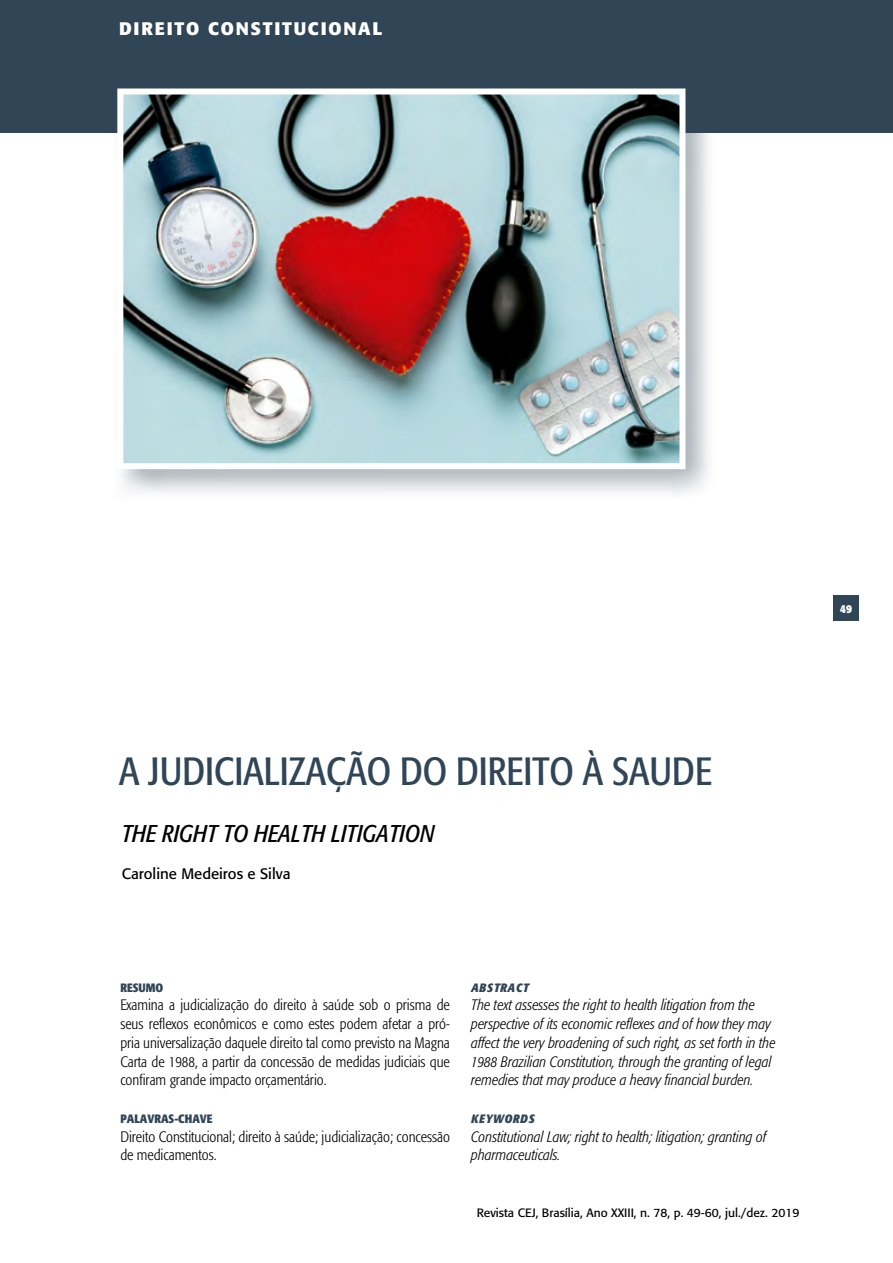
<style>
.page{position:relative;width:893px;height:1263px;background:#fff}
.page>*{position:absolute;margin:0;border:0;box-sizing:border-box;transform-origin:0 0}
.t1{font:condensed 39px "Formata";color:#304556}
.t2{font:italic condensed 24px "Formata";color:#000}
.t3{font:700 18px "Formata";letter-spacing:.1em;color:#fff}
.t4{font:300 condensed 15px/18.8px "Formata";color:#000;text-align:justify}
.t5{font:italic 300 condensed 15px/18.8px "Formata";color:#000}
.t6{font:15px "Formata";color:#000}
.t7{font:12px "Formata";color:#000}
.t8{font:700 condensed 12px "Formata";color:#304556}
.t9{font:italic 700 condensed 12px "Formata";letter-spacing:.05em;color:#304556}
.t10{font:700 condensed 12px "Formata";color:#fff}
</style>
<div class="page">
<div style="left:833px;top:595px;width:26px;height:26px;background:#304556"></div>
<div style="left:0;top:0;width:893px;height:132px;background:#304556"></div>
<div style="left:111px;top:83px;width:606px;height:418px;background:#304556;opacity:.4"></div>
<img style="left:124px;top:96px;width:554px;height:366px">
<div style="left:117px;top:89px;width:568px;height:380px;border:6px solid #fff"></div>
<p class="t3" style="left:119px;top:18px;width:265px">DIREITO CONSTITUCIONAL</p>
<p class="t10" style="left:840px;top:601px;width:13px">49</p>
<h1 class="t1" style="left:119px;top:749px;width:594px">A JUDICIALIZAÇÃO DO DIREITO À SAUDE</h1>
<h2 class="t2" style="left:122px;top:819px;width:314px">THE RIGHT TO HEALTH LITIGATION</h2>
<p class="t6" style="left:122px;top:865px;width:170px">Caroline Medeiros e Silva</p>
<p class="t8" style="left:120px;top:980px;width:44px">RESUMO</p>
<p class="t4" style="left:120px;top:996px;width:331px">Examina a judicialização do direito à saúde sob o prisma de seus reflexos econômicos e como estes podem afetar a pró&shy;pria universalização daquele direito tal como previsto na Magna Carta de 1988, a partir da concessão de medidas judiciais que confiram grande impacto orçamentário.</p>
<p class="t8" style="left:120px;top:1111px;width:94px">PALAVRAS-CHAVE</p>
<p class="t4" style="left:120px;top:1127px;width:331px">Direito Constitucional; direito à saúde; judicialização; concessão de medicamentos.</p>
<p class="t9" style="left:471px;top:980px;width:59px">ABSTRACT</p>
<p class="t5" style="left:471px;top:996px;width:306px">The text assesses the right to health litigation from the perspective of its economic reflexes and of how they may affect the very broadening of such right, as set forth in the 1988 Brazilian Constitution, through the granting of legal remedies that may produce a heavy financial burden.</p>
<p class="t9" style="left:471px;top:1111px;width:65px">KEYWORDS</p>
<p class="t5" style="left:471px;top:1127px;width:297px">Constitutional Law; right to health; litigation; granting of pharmaceuticals.</p>
<p class="t7" style="left:477px;top:1205px;width:324px">Revista CEJ, Brasília, Ano XXIII, n. 78, p. 49-60, jul./dez. 2019</p>
</div>
